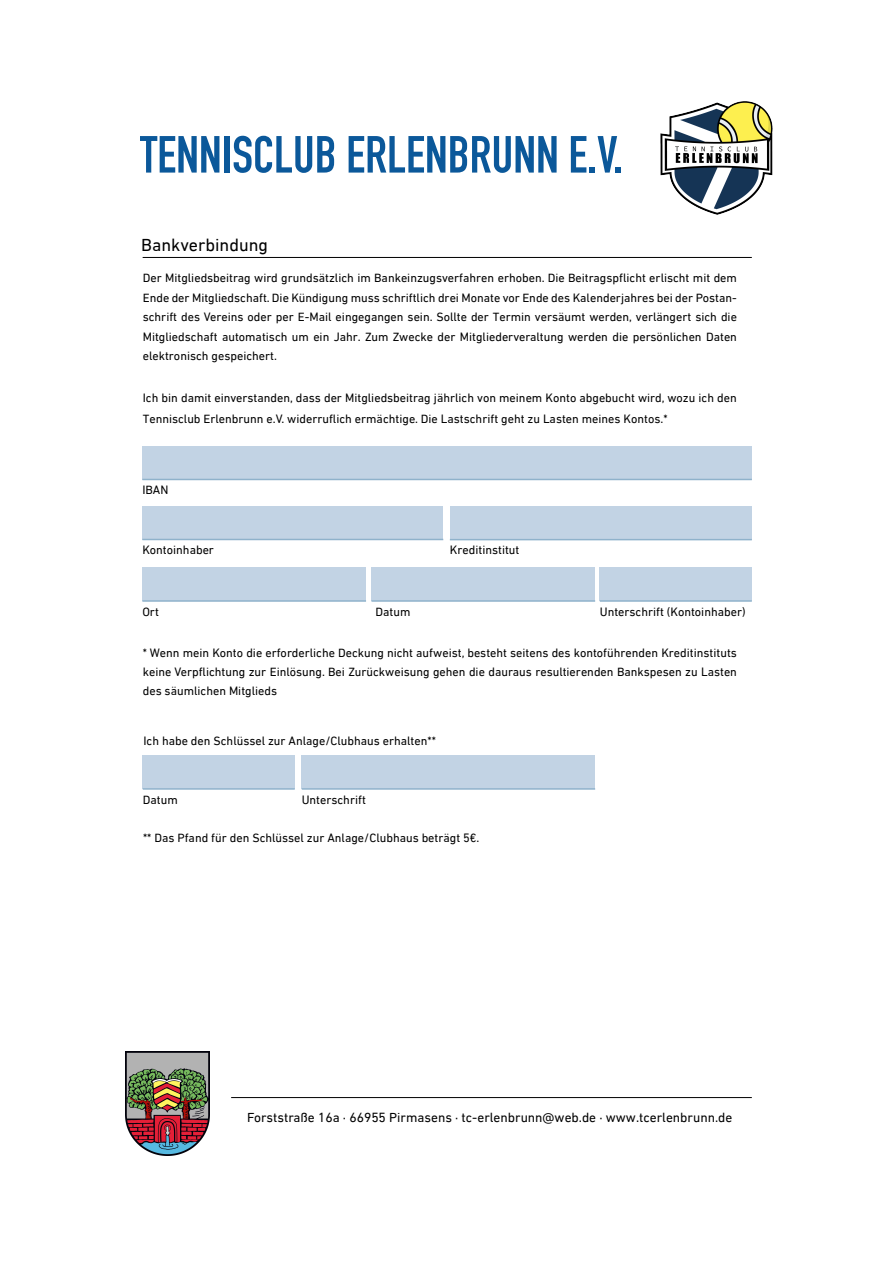
<style>
.page{position:relative;width:893px;height:1263px;background:#fff}
.page>*{position:absolute;margin:0;border:0;box-sizing:border-box;transform-origin:0 0}
.t1{font:700 51.3px "DIN Condensed";color:#0b589a}
.t2{font:18px "DIN Next LT Arabic";color:#000001}
.t3{font:13.5px "DIN Next LT Arabic";color:#000001}
.t4{font:12.3px/19.5px "DIN Next LT Arabic";color:#000001;text-align:justify}
</style>
<div class="page">
<img style="left:660px;top:101px;width:113px;height:114px">
<hr style="left:231px;top:1097px;width:521px;height:1px;background:#000001">
<img style="left:126px;top:1052px;width:84px;height:104px">
<div style="left:302px;top:755px;width:293px;height:34px;background:#c2d3e4"></div>
<hr style="left:302px;top:788px;width:293px;height:2px;background:#8fb2cb">
<div style="left:143px;top:755px;width:152px;height:34px;background:#c2d3e4"></div>
<hr style="left:143px;top:788px;width:152px;height:2px;background:#8fb2cb">
<hr style="left:143px;top:257px;width:609px;height:1px;background:#000001">
<div style="left:142px;top:567px;width:224px;height:34px;background:#c2d3e4"></div>
<hr style="left:142px;top:600px;width:224px;height:2px;background:#8fb2cb">
<div style="left:600px;top:567px;width:152px;height:34px;background:#c2d3e4"></div>
<hr style="left:600px;top:600px;width:152px;height:2px;background:#8fb2cb">
<div style="left:371px;top:567px;width:224px;height:34px;background:#c2d3e4"></div>
<hr style="left:371px;top:600px;width:224px;height:2px;background:#8fb2cb">
<div style="left:450px;top:506px;width:302px;height:34px;background:#c2d3e4"></div>
<hr style="left:450px;top:539px;width:302px;height:1px;background:#8fb2cb">
<div style="left:142px;top:506px;width:301px;height:33px;background:#c2d3e4"></div>
<hr style="left:142px;top:539px;width:301px;height:1px;background:#8fb2cb">
<div style="left:142px;top:446px;width:610px;height:33px;background:#c2d3e4"></div>
<hr style="left:142px;top:479px;width:610px;height:1px;background:#8fb2cb">
<h1 class="t1" style="left:140px;top:120px;width:484px">TENNISCLUB ERLENBRUNN E.V.</h1>
<h2 class="t2" style="left:141px;top:234px;width:128px">Bankverbindung</h2>
<p class="t4" style="left:143px;top:268px;width:596px">Der Mitgliedsbeitrag wird grundsätzlich im Bankeinzugsverfahren erhoben. Die Beitragspflicht erlischt mit dem Ende der Mitgliedschaft. Die Kündigung muss schriftlich drei Monate vor Ende des Kalenderjahres bei der Postan&shy;schrift des Vereins oder per E-Mail eingegangen sein. Sollte der Termin versäumt werden, verlängert sich die Mitgliedschaft automatisch um ein Jahr. Zum Zwecke der Mitgliederveraltung werden die persönlichen Daten elektronisch gespeichert.</p>
<p class="t4" style="left:143px;top:388px;width:596px;line-height:21px">Ich bin damit einverstanden, dass der Mitgliedsbeitrag jährlich von meinem Konto abgebucht wird, wozu ich den<br>Tennisclub Erlenbrunn e.V. widerruflich ermächtige. Die Lastschrift geht zu Lasten meines Kontos.*</p>
<p class="t4" style="left:142px;top:480px;width:28px">IBAN</p>
<p class="t4" style="left:142px;top:540px;width:73px">Kontoinhaber</p>
<p class="t4" style="left:450px;top:540px;width:71px">Kreditinstitut</p>
<p class="t4" style="left:142px;top:602px;width:18px">Ort</p>
<p class="t4" style="left:375px;top:602px;width:36px">Datum</p>
<p class="t4" style="left:600px;top:602px;width:147px">Unterschrift (Kontoinhaber)</p>
<p class="t4" style="left:143px;top:644px;width:596px;line-height:18.9px">* Wenn mein Konto die erforderliche Deckung nicht aufweist, besteht seitens des kontoführenden Kreditinstituts keine Verpflichtung zur Einlösung. Bei Zurückweisung gehen die dauraus resultierenden Bankspesen zu Lasten des säumlichen Mitglieds</p>
<p class="t4" style="left:143px;top:730px;width:294px">Ich habe den Schlüssel zur Anlage/Clubhaus erhalten**</p>
<p class="t4" style="left:143px;top:790px;width:36px">Datum</p>
<p class="t4" style="left:302px;top:790px;width:66px">Unterschrift</p>
<p class="t4" style="left:143px;top:828px;width:338px">** Das Pfand für den Schlüssel zur Anlage/Clubhaus beträgt 5€.</p>
<p class="t3" style="left:247px;top:1110px;width:487px">Forststraße 16a · 66955 Pirmasens · tc-erlenbrunn@web.de · www.tcerlenbrunn.de</p>
</div>
